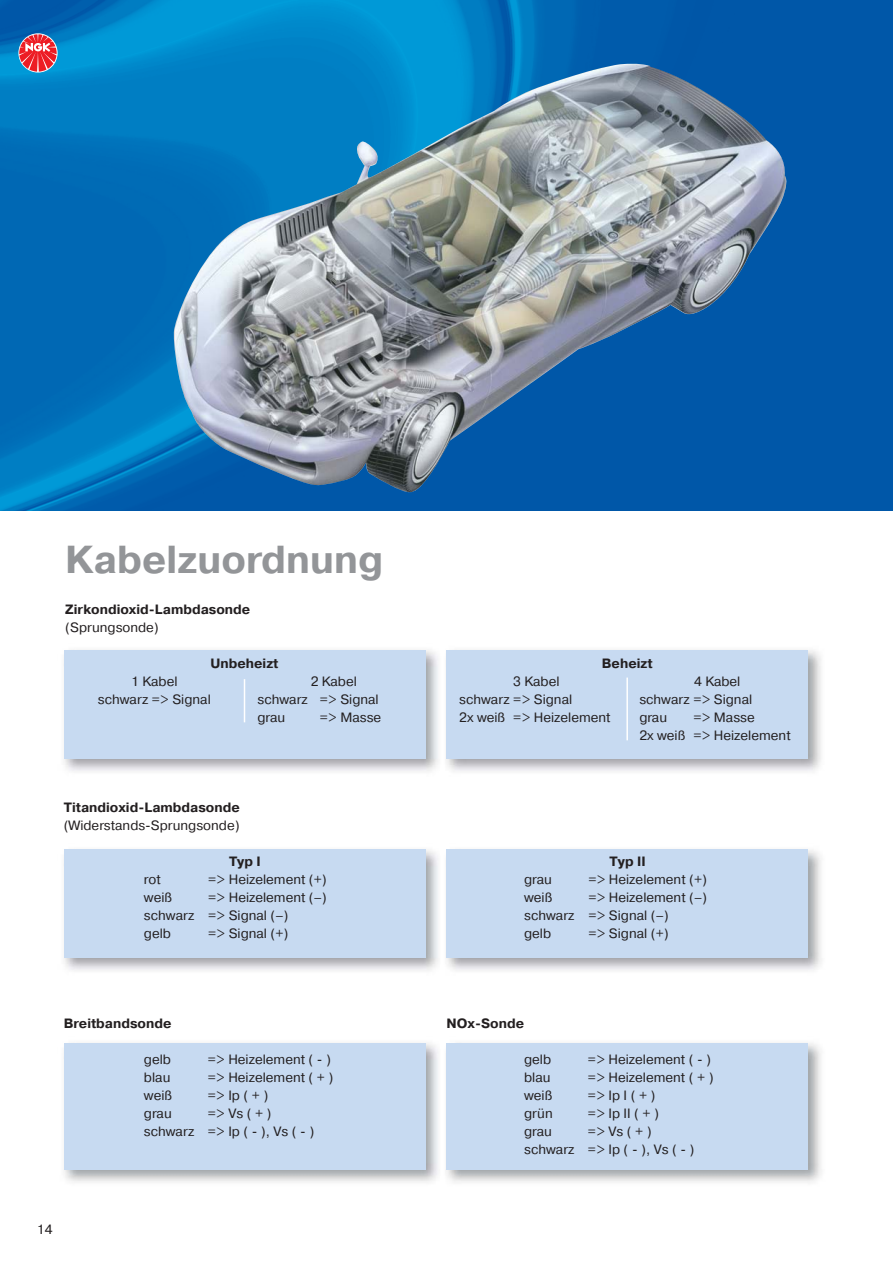
<style>
.page{position:relative;width:893px;height:1263px;background:#fff}
.page>*{position:absolute;margin:0;border:0;box-sizing:border-box;transform-origin:0 0}
.t1{font:39px "Pragmatica Bold A";color:#939598}
.t2{font:13.5px/18px "Pragmatica Book A";color:#231f20}
.t3{font:13.5px "Pragmatica Bold A";color:#231f20}
</style>
<div class="page">
<img style="left:0;top:0;width:893px;height:510px">
<svg style="left:18px;top:33px;width:40px;height:40px"></svg>
<svg style="left:19px;top:34px;width:38px;height:38px"></svg>
<img style="left:63px;top:650px;width:758px;height:121px">
<div style="left:447px;top:650px;width:361px;height:108px;background:#c7daf1"></div>
<div style="left:64px;top:650px;width:361px;height:108px;background:#c7daf1"></div>
<img style="left:63px;top:1042px;width:759px;height:141px">
<div style="left:64px;top:1043px;width:361px;height:126px;background:#c7daf1"></div>
<div style="left:446px;top:1043px;width:362px;height:126px;background:#c7daf1"></div>
<img style="left:63px;top:849px;width:759px;height:122px">
<div style="left:64px;top:849px;width:361px;height:108px;background:#c7daf1"></div>
<div style="left:446px;top:849px;width:362px;height:108px;background:#c7daf1"></div>
<hr style="left:626px;top:677px;width:2px;height:63px;background:#fff">
<hr style="left:244px;top:679px;width:1px;height:43px;background:#fff">
<img style="left:173px;top:63px;width:614px;height:431px">
<h1 class="t1" style="left:65px;top:545px;width:319px">Kabelzuordnung</h1>
<p class="t3" style="left:65px;top:605px;width:187px">Zirkondioxid-Lambdasonde</p>
<p class="t2" style="left:65px;top:620px;width:95px">(Sprungsonde)</p>
<p class="t3" style="left:210px;top:659px;width:70px">Unbeheizt</p>
<p class="t2" style="left:98px;top:674px;width:114px;text-align:center">1 Kabel<br>schwarz =&gt; Signal</p>
<p class="t2" style="left:258px;top:674px;width:123px;text-indent:53px">2 Kabel schwarz =&gt; Signal grau</p>
<p class="t2" style="left:320px;top:710px;width:63px">=&gt; Masse</p>
<p class="t3" style="left:64px;top:803px;width:178px">Titandioxid-Lambdasonde</p>
<p class="t2" style="left:64px;top:818px;width:177px">(Widerstands-Sprungsonde)</p>
<p class="t3" style="left:229px;top:857px;width:33px">Typ I</p>
<p class="t2" style="left:144px;top:872px;width:18px">rot</p>
<p class="t2" style="left:208px;top:872px;width:120px">=&gt; Heizelement (+)</p>
<p class="t2" style="left:144px;top:890px;width:30px">weiß</p>
<p class="t2" style="left:144px;top:890px;width:184px;text-indent:64px">=&gt; Heizelement (–) schwarz =&gt; Signal (–)<br>gelb</p>
<p class="t2" style="left:208px;top:926px;width:82px">=&gt; Signal (+)</p>
<p class="t3" style="left:602px;top:659px;width:52px">Beheizt</p>
<p class="t2" style="left:459px;top:674px;width:153px;text-indent:54px">3 Kabel schwarz =&gt; Signal<br>2x weiß =&gt; Heizelement</p>
<p class="t2" style="left:639px;top:674px;width:114px;text-indent:55px">4 Kabel schwarz =&gt; Signal grau</p>
<p class="t2" style="left:639px;top:710px;width:153px;text-indent:54px">=&gt; Masse<br>2x weiß =&gt; Heizelement</p>
<p class="t3" style="left:610px;top:857px;width:38px">Typ II</p>
<p class="t2" style="left:524px;top:872px;width:29px">grau</p>
<p class="t2" style="left:588px;top:872px;width:120px">=&gt; Heizelement (+)</p>
<p class="t2" style="left:524px;top:890px;width:30px">weiß</p>
<p class="t2" style="left:524px;top:890px;width:184px;text-indent:64px">=&gt; Heizelement (–) schwarz =&gt; Signal (–)<br>gelb</p>
<p class="t2" style="left:588px;top:926px;width:82px">=&gt; Signal (+)</p>
<p class="t3" style="left:64px;top:1019px;width:109px">Breitbandsonde</p>
<p class="t3" style="left:446px;top:1019px;width:79px">NOx-Sonde</p>
<p class="t2" style="left:144px;top:1052px;width:29px">gelb</p>
<p class="t2" style="left:208px;top:1052px;width:125px">=&gt; Heizelement ( - )</p>
<p class="t2" style="left:144px;top:1070px;width:28px">blau</p>
<p class="t2" style="left:208px;top:1070px;width:127px">=&gt; Heizelement ( + )</p>
<p class="t2" style="left:144px;top:1088px;width:30px">weiß</p>
<p class="t2" style="left:208px;top:1088px;width:62px">=&gt; Ip ( + )</p>
<p class="t2" style="left:144px;top:1106px;width:29px">grau</p>
<p class="t2" style="left:144px;top:1106px;width:172px;text-indent:64px">=&gt; Vs ( + ) schwarz =&gt; Ip ( - ), Vs ( - )</p>
<p class="t2" style="left:524px;top:1052px;width:29px">gelb</p>
<p class="t2" style="left:588px;top:1052px;width:125px">=&gt; Heizelement ( - )</p>
<p class="t2" style="left:524px;top:1070px;width:28px">blau</p>
<p class="t2" style="left:588px;top:1070px;width:127px">=&gt; Heizelement ( + )</p>
<p class="t2" style="left:524px;top:1088px;width:30px">weiß</p>
<p class="t2" style="left:588px;top:1088px;width:69px">=&gt; Ip I ( + )</p>
<p class="t2" style="left:524px;top:1106px;width:30px">grün</p>
<p class="t2" style="left:588px;top:1106px;width:73px">=&gt; Ip II ( + )</p>
<p class="t2" style="left:524px;top:1124px;width:29px">grau</p>
<p class="t2" style="left:524px;top:1124px;width:172px;text-indent:64px">=&gt; Vs ( + ) schwarz =&gt; Ip ( - ), Vs ( - )</p>
<p class="t2" style="left:37px;top:1222px;width:17px">14</p>
</div>
